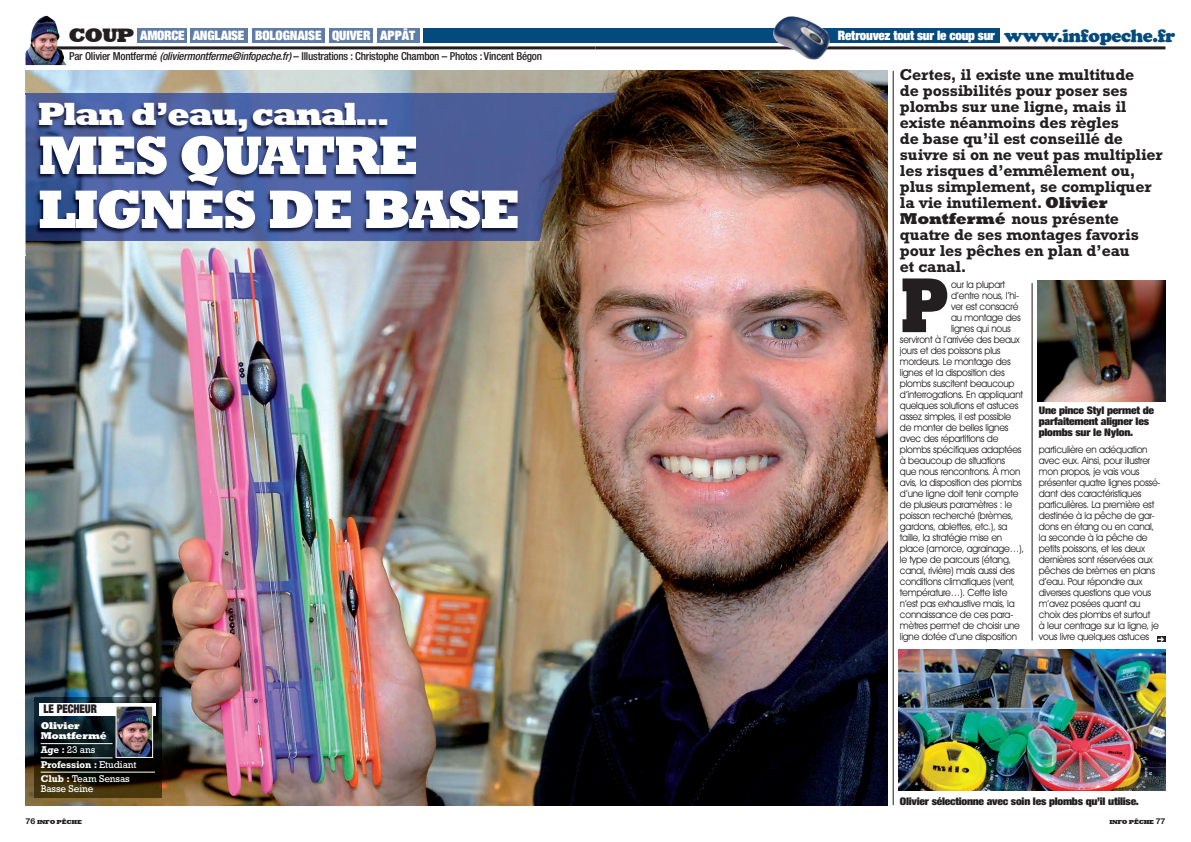
<style>
.page{position:relative;width:1191px;height:842px;background:#fff}
.page>*{position:absolute;margin:0;border:0;box-sizing:border-box;transform-origin:0 0}
.t1{font:800 79px "Rockwell";color:#231f20;scale:.75 1}
.t2{font:800 55px/54px "Rockwell";letter-spacing:-.05em;color:#fff}
.t3{font:800 33px "Rockwell";letter-spacing:-.05em;color:#fff}
.t4{font:800 20px "Rockwell";color:#231f20;scale:1.08 1}
.t5{font:700 16px/16px "Rockwell";letter-spacing:-.01em;color:#231f20}
.t6{font:900 expanded 13px "Helvetica Neue";letter-spacing:-.02em;color:#fff}
.t7{font:900 expanded 12px "Helvetica Neue";letter-spacing:-.01em;color:#231f20;scale:.9 1}
.t8{font:500 condensed 11px "Helvetica Neue";letter-spacing:-.02em;color:#231f20}
.t9{font:900 expanded 10.5px/11px "Helvetica Neue";letter-spacing:-.02em;color:#231f20;scale:1.1 1}
.t10{font:10px/11px "Avant Garde IT Cby BT";letter-spacing:-.025em;color:#231f20;scale:.95 1}
.t11{font:10px/14.3px "Rockwell";letter-spacing:-.01em;color:#fff}
.t12{font:800 10px/10px "Rockwell";letter-spacing:-.015em;color:#fff}
.t13{font:800 6px "Rockwell";letter-spacing:-.04em;color:#231f20;scale:1.1 1}
.s1{font-style:italic}
.s2{font-weight:700}
.s3{font-family:"Helvetica Neue";font-weight:700;font-size:8px}
.s4{font-family:"Cooper";font-stretch:normal;font-size:18px;color:#054a7d}
.s5{font-weight:800}
.s6{color:#fff}
</style>
<div class="page">
<hr style="left:436px;top:486px;width:1px;height:320px;background:#231f20">
<hr style="left:297px;top:486px;width:1px;height:320px;background:#231f20">
<hr style="left:158px;top:486px;width:1px;height:320px;background:#231f20">
<hr style="left:893px;top:71px;width:1px;height:734px;background:#231f20">
<hr style="left:1031px;top:283px;width:1px;height:357px;background:#231f20">
<div style="left:1156px;top:636px;width:9px;height:6px;background:#231f20"></div>
<div style="left:595px;top:28px;width:404px;height:15px;background:#054a7d"></div>
<hr style="left:595px;top:46px;width:570px;height:3px;background:#231f20">
<img style="left:773px;top:16px;width:57px;height:44px">
<hr style="left:43px;top:46px;width:552px;height:3px;background:#231f20">
<img style="left:26px;top:16px;width:40px;height:49px">
<div style="left:137px;top:28px;width:50px;height:15px;background:#5e7ca5"></div>
<div style="left:190px;top:28px;width:57px;height:15px;background:#5e7ca5"></div>
<img style="left:26px;top:71px;width:861px;height:734px">
<img style="left:26px;top:94px;width:508px;height:1px">
<div style="left:252px;top:28px;width:73px;height:15px;background:#5e7ca5"></div>
<div style="left:329px;top:28px;width:44px;height:15px;background:#5e7ca5"></div>
<div style="left:377px;top:28px;width:42px;height:15px;background:#5e7ca5"></div>
<div style="left:422px;top:28px;width:173px;height:15px;background:#054a7d"></div>
<img style="left:534px;top:71px;width:353px;height:291px">
<img style="left:25px;top:95px;width:1px;height:160px">
<img style="left:26px;top:241px;width:511px;height:14px">
<img style="left:26px;top:95px;width:513px;height:146px">
<svg style="left:754px;top:241px;width:1px;height:14px"></svg>
<img style="left:537px;top:241px;width:217px;height:14px">
<img style="left:539px;top:95px;width:347px;height:146px">
<img style="left:34px;top:698px;width:128px;height:100px">
<hr style="left:41px;top:743px;width:72px;height:1px;background:#fff">
<hr style="left:41px;top:758px;width:72px;height:1px;background:#fff">
<hr style="left:41px;top:772px;width:114px;height:1px;background:#fff">
<div style="left:40px;top:703px;width:116px;height:12px;background:#fff"></div>
<img style="left:118px;top:708px;width:33px;height:48px">
<div style="left:116px;top:706px;width:37px;height:52px;border:1px solid #fff"></div>
<img style="left:899px;top:649px;width:266px;height:142px">
<img style="left:1037px;top:280px;width:128px;height:121px">
<h3 class="t4" style="left:68px;top:24px;width:63px">COUP</h3>
<h3 class="t6" style="left:255px;top:27px;width:162px">BOLOGNAISE QUIVER APPÂT</h3>
<h3 class="t6" style="left:140px;top:27px;width:106px">AMORCE ANGLAISE</h3>
<p class="t8" style="left:69px;top:49px;width:474px">Par Olivier Montfermé <span class="s1">(oliviermontferme@infopeche.fr)</span> – Illustrations : Christophe Chambon – Photos : Vincent Bégon</p>
<h3 class="t3" style="left:38px;top:95px;width:352px">Plan d’eau, canal…</h3>
<h2 class="t2" style="left:38px;top:129px;width:484px">MES QUATRE<br>LIGNES DE BASE</h2>
<p class="t7" style="left:44px;top:701px;width:61px">LE PECHEUR</p>
<p class="t12" style="left:41px;top:720px;width:68px">Olivier<br>Montfermé</p>
<p class="t11" style="left:41px;top:743px;width:97px"><span class="s2">Age :</span> 23 ans<br><span class="s2">Profession :</span> Etudiant<br><span class="s2">Club :</span> Team Sensas</p>
<p class="t11" style="left:41px;top:781px;width:54px">Basse Seine</p>
<p class="t13" style="left:26px;top:819px;width:53px"><span class="s3">76</span> INFO PÊCHE</p>
<h3 class="t6" style="left:838px;top:27px;width:339px">Retrouvez tout sur le coup sur <span class="s4">www.infopeche.fr</span></h3>
<p class="t5" style="left:900px;top:66px;width:264px">Certes, il existe une multitude<br>de possibilités pour poser ses plombs sur une ligne, mais il existe néanmoins des règles<br>de base qu’il est conseillé de suivre si on ne veut pas multiplier les risques d’emmêlement ou, plus simplement, se compliquer la vie inutilement. <span class="s5">Olivier<br>Montfermé</span> nous présente quatre de ses montages favoris pour les pêches en plan d’eau<br>et canal.</p>
<h1 class="t1" style="left:900px;top:260px;width:67px">P</h1>
<p class="t10" style="left:951px;top:279px;width:58px">our la plupart</p>
<p class="t10" style="left:951px;top:290px;width:73px">d’entre nous, l’hi-</p>
<p class="t10" style="left:951px;top:301px;width:72px">ver est consacré</p>
<p class="t10" style="left:951px;top:312px;width:75px">au montage des</p>
<p class="t10" style="left:951px;top:323px;width:64px">lignes qui nous</p>
<p class="t10" style="left:900px;top:334px;width:128px">serviront à l’arrivée des beaux</p>
<p class="t10" style="left:900px;top:345px;width:107px">jours et des poissons plus</p>
<p class="t10" style="left:900px;top:356px;width:118px">mordeurs. Le montage des</p>
<p class="t10" style="left:900px;top:367px;width:112px">lignes et la disposition des</p>
<p class="t10" style="left:900px;top:378px;width:122px">plombs suscitent beaucoup</p>
<p class="t10" style="left:900px;top:389px;width:131px">d’interrogations. En appliquant</p>
<p class="t10" style="left:900px;top:400px;width:126px">quelques solutions et astuces</p>
<p class="t10" style="left:900px;top:411px;width:119px">assez simples, il est possible</p>
<p class="t10" style="left:900px;top:422px;width:116px">de monter de belles lignes</p>
<p class="t10" style="left:900px;top:433px;width:105px">avec des répartitions de</p>
<p class="t10" style="left:900px;top:444px;width:130px">plombs spécifiques adaptées</p>
<p class="t10" style="left:900px;top:455px;width:112px">à beaucoup de situations</p>
<p class="t10" style="left:900px;top:466px;width:128px">que nous rencontrons. À mon</p>
<p class="t10" style="left:900px;top:477px;width:130px">avis, la disposition des plombs</p>
<p class="t10" style="left:900px;top:488px;width:126px">d’une ligne doit tenir compte</p>
<p class="t10" style="left:900px;top:499px;width:120px">de plusieurs paramètres : le</p>
<p class="t10" style="left:900px;top:510px;width:121px">poisson recherché (brèmes,</p>
<p class="t10" style="left:900px;top:521px;width:115px">gardons, ablettes, etc.), sa</p>
<p class="t10" style="left:900px;top:532px;width:109px">taille, la stratégie mise en</p>
<p class="t10" style="left:900px;top:543px;width:132px">place (amorce, agrainage…),</p>
<p class="t10" style="left:900px;top:554px;width:119px">le type de parcours (étang,</p>
<p class="t10" style="left:900px;top:565px;width:122px">canal, rivière) mais aussi des</p>
<p class="t10" style="left:900px;top:576px;width:123px">conditions climatiques (vent,</p>
<p class="t10" style="left:900px;top:587px;width:115px">température…). Cette liste</p>
<p class="t10" style="left:900px;top:598px;width:122px">n’est pas exhaustive mais, la</p>
<p class="t10" style="left:900px;top:609px;width:121px">connaissance de ces para-</p>
<p class="t10" style="left:900px;top:620px;width:128px">mètres permet de choisir une</p>
<p class="t10" style="left:900px;top:631px;width:125px">ligne dotée d’une disposition</p>
<p class="t9" style="left:1038px;top:404px;width:106px">Une pince Styl permet de parfaitement aligner les plombs sur le Nylon.</p>
<p class="t10" style="left:1038px;top:444px;width:134px">particulière en adéquation avec eux. Ainsi, pour illustrer mon propos, je vais vous présenter quatre lignes possé&shy;dant des caractéristiques particulières. La première est destinée à la pêche de gar&shy;dons en étang ou en canal,<br>la seconde à la pêche de petits poissons, et les deux dernières sont réservées aux pêches de brèmes en plans d’eau. Pour répondre aux diverses questions que vous m’avez posées quant au choix des plombs et surtout<br>à leur centrage sur la ligne, je vous livre quelques astuces <span class="s6">➜</span></p>
<p class="t9" style="left:900px;top:795px;width:219px">Olivier sélectionne avec soin les plombs qu’il utilise.</p>
<p class="t13" style="left:1109px;top:819px;width:53px">INFO PÊCHE <span class="s3">77</span></p>
</div>
